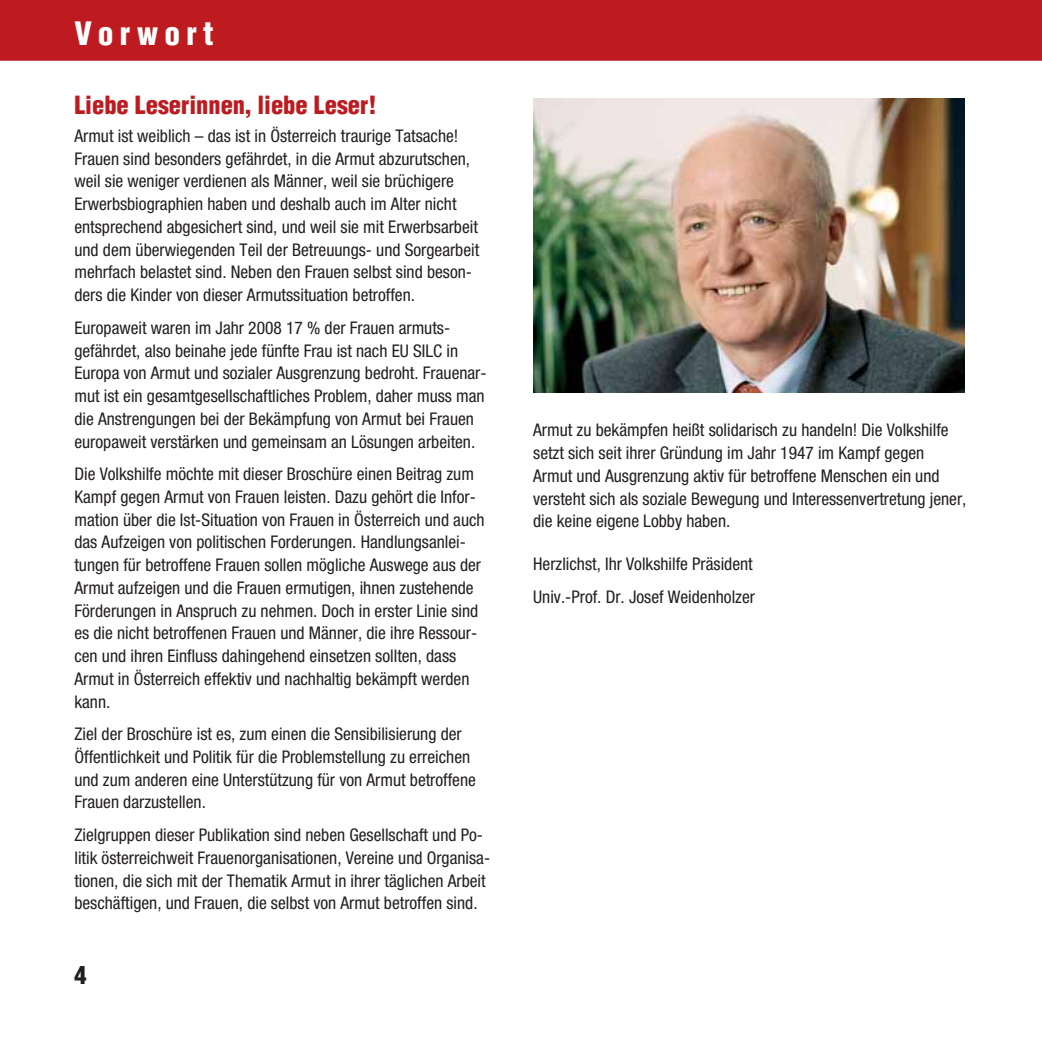
<style>
.page{position:relative;width:1042px;height:1037px;background:#fff}
.page>*{position:absolute;margin:0;border:0;box-sizing:border-box;transform-origin:0 0}
.t1{font:900 condensed 31.5px "Helvetica";letter-spacing:.2em;color:#fff}
.t2{font:900 condensed 24.5px "Helvetica";color:#bd1b20}
.t3{font:900 condensed 24.5px "Helvetica";color:#231f20}
.t4{font:condensed 17.5px/22.8px "Helvetica Neue";color:#231f20}
</style>
<div class="page">
<div style="left:0;top:0;width:1041px;height:75px;background:#bd1b20"></div>
<svg style="left:0;top:61px;width:1040px;height:332px"></svg>
<img style="left:533px;top:99px;width:431px;height:294px">
<svg style="left:1040px;top:61px;width:1px;height:14px"></svg>
<h1 class="t1" style="left:74px;top:21px;width:141px">Vorwort</h1>
<h2 class="t2" style="left:74px;top:96px;width:303px">Liebe Leserinnen, liebe Leser!</h2>
<p class="t4" style="left:74px;top:126px;width:406px">Armut ist weiblich – das ist in Österreich traurige Tatsache!<br>Frauen sind besonders gefährdet, in die Armut abzurutschen, weil sie weniger verdienen als Männer, weil sie brüchigere Erwerbsbiographien haben und deshalb auch im Alter nicht entsprechend abgesichert sind, und weil sie mit Erwerbsarbeit und dem überwiegenden Teil der Betreuungs- und Sorgearbeit mehrfach belastet sind. Neben den Frauen selbst sind beson&shy;ders die Kinder von dieser Armutssituation betroffen.</p>
<p class="t4" style="left:74px;top:318px;width:414px">Europaweit waren im Jahr 2008 17 % der Frauen armuts&shy;gefährdet, also beinahe jede fünfte Frau ist nach EU SILC in Europa von Armut und sozialer Ausgrenzung bedroht. Frauenar&shy;mut ist ein gesamtgesellschaftliches Problem, daher muss man die Anstrengungen bei der Bekämpfung von Armut bei Frauen europaweit verstärken und gemeinsam an Lösungen arbeiten.</p>
<p class="t4" style="left:74px;top:464px;width:412px">Die Volkshilfe möchte mit dieser Broschüre einen Beitrag zum Kampf gegen Armut von Frauen leisten. Dazu gehört die Infor&shy;mation über die Ist-Situation von Frauen in Österreich und auch das Aufzeigen von politischen Forderungen. Handlungsanlei&shy;tungen für betroffene Frauen sollen mögliche Auswege aus der Armut aufzeigen und die Frauen ermutigen, ihnen zustehende Förderungen in Anspruch zu nehmen. Doch in erster Linie sind es die nicht betroffenen Frauen und Männer, die ihre Ressour&shy;cen und ihren Einfluss dahingehend einsetzen sollten, dass Armut in Österreich effektiv und nachhaltig bekämpft werden kann.</p>
<p class="t4" style="left:74px;top:724px;width:403px">Ziel der Broschüre ist es, zum einen die Sensibilisierung der Öffentlichkeit und Politik für die Problemstellung zu erreichen und zum anderen eine Unterstützung für von Armut betroffene Frauen darzustellen.</p>
<p class="t4" style="left:74px;top:825px;width:417px">Zielgruppen dieser Publikation sind neben Gesellschaft und Po&shy;litik österreichweit Frauenorganisationen, Vereine und Organisa&shy;tionen, die sich mit der Thematik Armut in ihrer täglichen Arbeit beschäftigen, und Frauen, die selbst von Armut betroffen sind.</p>
<h2 class="t3" style="left:74px;top:966px;width:14px">4</h2>
<p class="t4" style="left:533px;top:420px;width:435px">Armut zu bekämpfen heißt solidarisch zu handeln! Die Volkshilfe setzt sich seit ihrer Gründung im Jahr 1947 im Kampf gegen Armut und Ausgrenzung aktiv für betroffene Menschen ein und versteht sich als soziale Bewegung und Interessenvertretung jener, die keine eigene Lobby haben.</p>
<p class="t4" style="left:533px;top:549px;width:223px;line-height:32.7px">Herzlichst, Ihr Volkshilfe Präsident<br>Univ.-Prof. Dr. Josef Weidenholzer</p>
</div>
